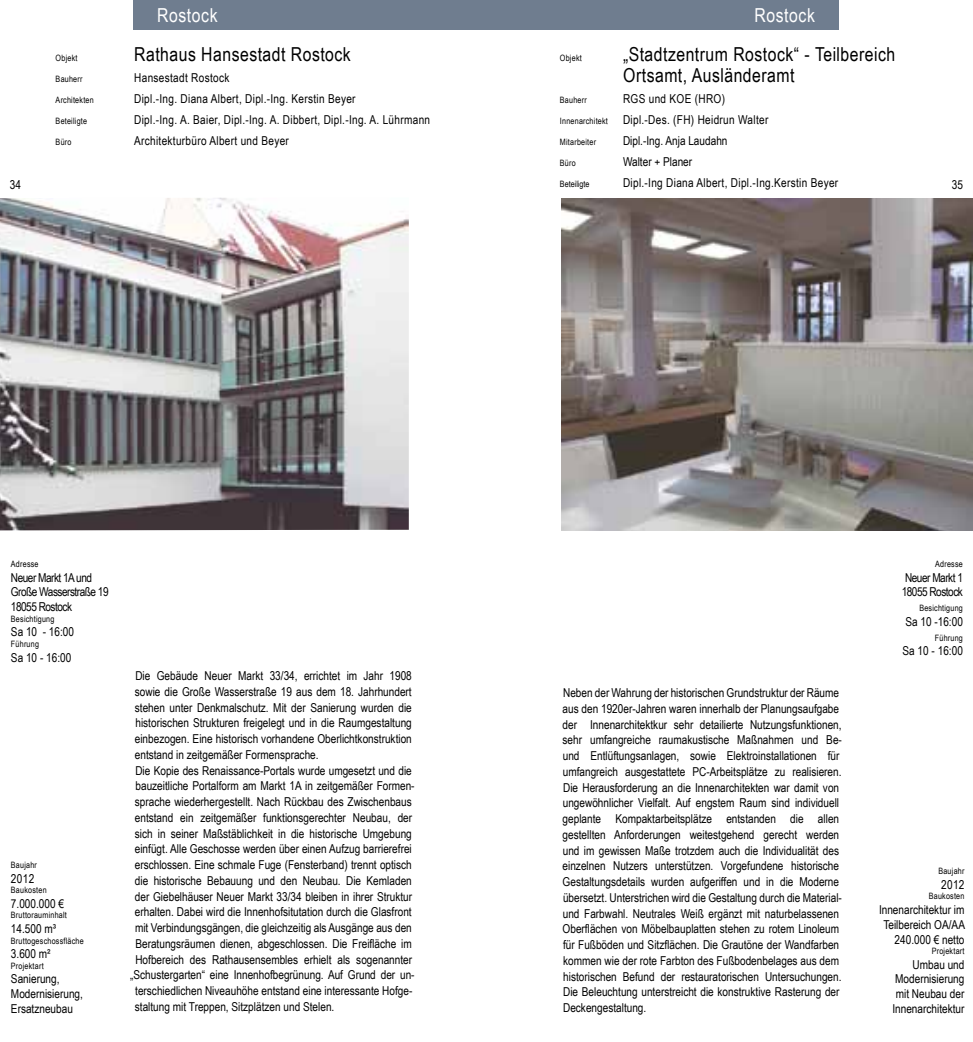
<style>
.page{position:relative;width:973px;height:1042px;background:#fff}
.page>*{position:absolute;margin:0;border:0;box-sizing:border-box;transform-origin:0 0}
.t1{font:19.25px/21px "Arial Narrow";letter-spacing:.025em;color:#000}
.t2{font:19.25px "Arial Narrow";letter-spacing:.03em;color:#fff}
.t3{font:12.25px/15.8px "Arial Narrow";color:#000}
.t4{font:12.25px/21px "Arial Narrow";letter-spacing:.025em;color:#000}
.t5{font:12.25px/14.7px "Arial Narrow";letter-spacing:-.04em;color:#000}
.t6{font:8.75px "Arial Narrow";letter-spacing:.025em;color:#000}
.t7{font:8.75px "Arial Narrow";color:#000}
.s1{font-size:8.75px}
</style>
<div class="page">
<img style="left:561px;top:199px;width:411px;height:332px">
<div style="left:133px;top:0;width:353px;height:30px;background:#6f7d8f"></div>
<div style="left:485px;top:0;width:353px;height:30px;background:#6f7d8f"></div>
<img style="left:0;top:197px;width:409px;height:333px">
<p class="t2" style="left:157px;top:1px;width:62px">Rostock</p>
<p class="t2" style="left:754px;top:1px;width:62px">Rostock</p>
<p class="t6" style="left:560px;top:51px;width:23px">Objekt</p>
<p class="t1" style="left:623px;top:43px;width:274px">„Stadtzentrum Rostock“ - Teilbereich<br>Ortsamt, Ausländeramt</p>
<p class="t6" style="left:560px;top:93px;width:28px">Bauherr</p>
<p class="t6" style="left:56px;top:52px;width:23px">Objekt</p>
<p class="t1" style="left:134px;top:43px;width:218px">Rathaus Hansestadt Rostock</p>
<p class="t6" style="left:56px;top:73px;width:28px">Bauherr</p>
<p class="t4" style="left:134px;top:67px;width:97px">Hansestadt Rostock</p>
<p class="t6" style="left:56px;top:94px;width:40px">Architekten</p>
<p class="t4" style="left:134px;top:88px;width:223px">Dipl.-Ing. Diana Albert, Dipl.-Ing. Kerstin Beyer</p>
<p class="t6" style="left:56px;top:115px;width:33px">Beteiligte</p>
<p class="t4" style="left:134px;top:109px;width:297px">Dipl.-Ing. A. Baier, Dipl.-Ing. A. Dibbert, Dipl.-Ing. A. Lührmann</p>
<p class="t6" style="left:56px;top:136px;width:17px">Büro</p>
<p class="t4" style="left:134px;top:130px;width:156px">Architekturbüro Albert und Beyer</p>
<p class="t4" style="left:560px;top:88px;width:210px;text-indent:63px">RGS und KOE (HRO)<br><span class="s1">Innenarchitekt</span> Dipl.-Des. (FH) Heidrun Walter</p>
<p class="t6" style="left:560px;top:135px;width:38px">Mitarbeiter</p>
<p class="t3" style="left:623px;top:132px;width:106px">Dipl.-Ing. Anja Laudahn</p>
<p class="t6" style="left:560px;top:156px;width:17px">Büro</p>
<p class="t3" style="left:623px;top:153px;width:71px">Walter + Planer</p>
<p class="t7" style="left:560px;top:177px;width:31px">Beteiligte</p>
<p class="t4" style="left:623px;top:172px;width:217px">Dipl.-Ing Diana Albert, Dipl.-Ing.Kerstin Beyer</p>
<p class="t3" style="left:10px;top:176px;width:13px">34</p>
<p class="t3" style="left:951px;top:176px;width:13px">35</p>
<p class="t6" style="left:11px;top:557px;width:29px">Adresse</p>
<p class="t5" style="left:11px;top:570px;width:99px">Neuer Markt 1A und<br>Große Wasserstraße 19<br>18055 Rostock</p>
<p class="t6" style="left:11px;top:612px;width:45px">Besichtigung</p>
<p class="t3" style="left:11px;top:624px;width:65px">Sa 10 - 16:00</p>
<p class="t6" style="left:11px;top:637px;width:30px">Führung</p>
<p class="t3" style="left:11px;top:649px;width:62px">Sa 10 - 16:00</p>
<p class="t6" style="left:11px;top:858px;width:28px">Baujahr</p>
<p class="t3" style="left:11px;top:870px;width:25px">2012</p>
<p class="t6" style="left:11px;top:883px;width:37px">Baukosten</p>
<p class="t3" style="left:11px;top:895px;width:55px">7.000.000 €</p>
<p class="t6" style="left:11px;top:909px;width:57px">Bruttorauminhalt</p>
<p class="t3" style="left:11px;top:920px;width:47px">14.500 m³</p>
<p class="t6" style="left:11px;top:934px;width:74px">Bruttogeschossfläche</p>
<p class="t3" style="left:11px;top:945px;width:41px">3.600 m²</p>
<p class="t6" style="left:11px;top:959px;width:34px">Projektart</p>
<p class="t3" style="left:11px;top:971px;width:74px;line-height:14.7px">Sanierung,<br>Modernisierung,<br>Ersatzneubau</p>
<p class="t3" style="left:135px;top:667px;width:278px">Die Gebäude Neuer Markt 33/34, errichtet im Jahr 1908</p>
<p class="t3" style="left:135px;top:683px;width:278px">sowie die Große Wasserstraße 19 aus dem 18. Jahrhundert</p>
<p class="t3" style="left:135px;top:699px;width:278px">stehen unter Denkmalschutz. Mit der Sanierung wurden die</p>
<p class="t3" style="left:135px;top:714px;width:278px">historischen Strukturen freigelegt und in die Raumgestaltung</p>
<p class="t3" style="left:135px;top:730px;width:278px">einbezogen. Eine historisch vorhandene Oberlichtkonstruktion</p>
<p class="t3" style="left:135px;top:746px;width:185px">entstand in zeitgemäßer Formensprache.</p>
<p class="t3" style="left:135px;top:762px;width:278px">Die Kopie des Renaissance-Portals wurde umgesetzt und die</p>
<p class="t3" style="left:135px;top:777px;width:280px">bauzeitliche Portalform am Markt 1A in zeitgemäßer Formen-</p>
<p class="t3" style="left:135px;top:793px;width:278px">sprache wiederhergestellt. Nach Rückbau des Zwischenbaus</p>
<p class="t3" style="left:135px;top:809px;width:279px">entstand ein zeitgemäßer funktionsgerechter Neubau, der</p>
<p class="t3" style="left:135px;top:825px;width:278px">sich in seiner Maßstäblichkeit in die historische Umgebung</p>
<p class="t3" style="left:135px;top:840px;width:278px">einfügt. Alle Geschosse werden über einen Aufzug barrierefrei</p>
<p class="t3" style="left:135px;top:856px;width:278px">erschlossen. Eine schmale Fuge (Fensterband) trennt optisch</p>
<p class="t3" style="left:135px;top:872px;width:278px">die historische Bebauung und den Neubau. Die Kemladen</p>
<p class="t3" style="left:135px;top:888px;width:279px">der Giebelhäuser Neuer Markt 33/34 bleiben in ihrer Struktur</p>
<p class="t3" style="left:135px;top:903px;width:278px">erhalten. Dabei wird die Innenhofsitutation durch die Glasfront</p>
<p class="t3" style="left:135px;top:919px;width:278px">mit Verbindungsgängen, die gleichzeitig als Ausgänge aus den</p>
<p class="t3" style="left:135px;top:935px;width:278px">Beratungsräumen dienen, abgeschlossen. Die Freifläche im</p>
<p class="t3" style="left:135px;top:951px;width:278px">Hofbereich des Rathausensembles erhielt als sogenannter</p>
<p class="t3" style="left:130px;top:966px;width:286px">„Schustergarten“ eine Innenhofbegrünung. Auf Grund der un-</p>
<p class="t3" style="left:135px;top:982px;width:278px">terschiedlichen Niveauhöhe entstand eine interessante Hofge-</p>
<p class="t3" style="left:135px;top:998px;width:201px">staltung mit Treppen, Sitzplätzen und Stelen.</p>
<p class="t3" style="left:562px;top:684px;width:281px">Neben der Wahrung der historischen Grundstruktur der Räume aus den 1920er-Jahren waren innerhalb der Planungsaufgabe der Innenarchitektkur sehr detailierte Nutzungsfunktionen, sehr umfangreiche raumakustische Maßnahmen und Be&shy;und Entlüftungsanlagen, sowie Elektroinstallationen für umfangreich ausgestattete PC-Arbeitsplätze zu realisieren.<br>Die Herausforderung an die Innenarchitekten war damit von ungewöhnlicher Vielfalt. Auf engstem Raum sind individuell geplante Kompaktarbeitsplätze entstanden die allen gestellten Anforderungen weitestgehend gerecht werden und im gewissen Maße trotzdem auch die Individualität des einzelnen Nutzers unterstützen. Vorgefundene historische Gestaltungsdetails wurden aufgeriffen und in die Moderne übersetzt. Unterstrichen wird die Gestaltung durch die Material&shy;und Farbwahl. Neutrales Weiß ergänzt mit naturbelassenen Oberflächen von Möbelbauplatten stehen zu rotem Linoleum für Fußböden und Sitzflächen. Die Grautöne der Wandfarben kommen wie der rote Farbton des Fußbodenbelages aus dem historischen Befund der restauratorischen Untersuchungen.<br>Die Beleuchtung unterstreicht die konstruktive Rasterung der Deckengestaltung.</p>
<p class="t6" style="left:935px;top:557px;width:29px">Adresse</p>
<p class="t5" style="left:901px;top:570px;width:63px">Neuer Markt 1<br>18055 Rostock</p>
<p class="t6" style="left:919px;top:602px;width:45px">Besichtigung</p>
<p class="t3" style="left:905px;top:613px;width:59px">Sa 10 -16:00</p>
<p class="t6" style="left:934px;top:631px;width:30px">Führung</p>
<p class="t3" style="left:902px;top:642px;width:62px">Sa 10 - 16:00</p>
<p class="t6" style="left:938px;top:864px;width:28px">Baujahr</p>
<p class="t3" style="left:941px;top:876px;width:25px">2012</p>
<p class="t6" style="left:928px;top:890px;width:37px">Baukosten</p>
<p class="t3" style="left:878px;top:902px;width:87px;line-height:14.7px;text-align:right">Innenarchitektur im<br>Teilbereich OA/AA<br>240.000 € netto</p>
<p class="t6" style="left:931px;top:944px;width:34px">Projektart</p>
<p class="t3" style="left:892px;top:956px;width:74px;line-height:14.7px;text-align:justify;text-indent:20px">Umbau und Modernisierung mit Neubau der Innenarchitektur</p>
</div>
